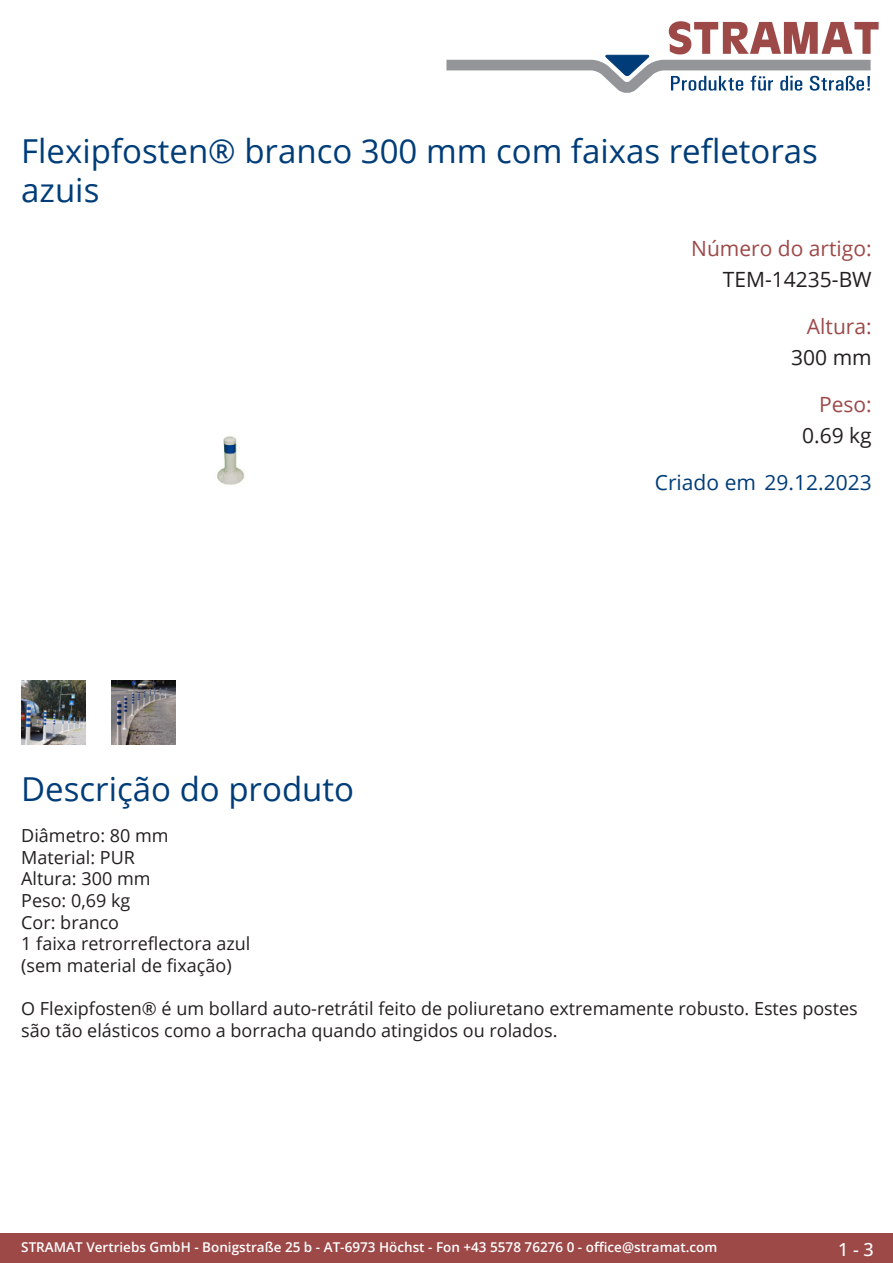
<style>
.page{position:relative;width:893px;height:1263px;background:#fff}
.page>*{position:absolute;margin:0;border:0;box-sizing:border-box;transform-origin:0 0}
.Produkttitel{font:33px/39.6px "Open Sans";color:#003d78}
.TechDaten_Überschrif{font:21px "Open Sans";color:#9c4948}
.TechDaten_Inhalt{font:21px "Open Sans";color:#231f20}
.Erstellungsdatum{font:21px "Open Sans";color:#003d78}
.Beschreibung_Text{font:18px/21.6px "Open Sans";color:#231f20}
.t1{font:500 18px "Open Sans";color:#fff}
.t2{font:600 13.5px "Open Sans";color:#fff}
</style>
<div class="page">
<div style="left:0;top:1233px;width:893px;height:30px;background:#9c4948"></div>
<svg style="left:446px;top:21px;width:433px;height:72px"></svg>
<img style="left:217px;top:436px;width:28px;height:49px">
<img style="left:21px;top:680px;width:64px;height:64px">
<img style="left:112px;top:680px;width:63px;height:64px">
<p class="Produkttitel" style="left:21px;top:130px;width:798px">Flexipfosten® branco 300 mm com faixas refletoras azuis</p>
<p class="TechDaten_Überschrif" style="left:691px;top:234px;width:182px">Número do artigo:</p>
<p class="TechDaten_Inhalt" style="left:723px;top:265px;width:150px">TEM-14235-BW</p>
<p class="TechDaten_Überschrif" style="left:807px;top:312px;width:66px">Altura:</p>
<p class="TechDaten_Inhalt" style="left:791px;top:343px;width:82px">300 mm</p>
<p class="TechDaten_Überschrif" style="left:819px;top:390px;width:54px">Peso:</p>
<p class="TechDaten_Inhalt" style="left:802px;top:421px;width:71px">0.69 kg</p>
<p class="Erstellungsdatum" style="left:655px;top:468px;width:218px">Criado em 29.12.2023</p>
<p class="Produkttitel" style="left:21px;top:768px;width:334px">Descrição do produto</p>
<p class="Beschreibung_Text" style="left:21px;top:824px;width:231px">Diâmetro: 80 mm<br>Material: PUR<br>Altura: 300 mm<br>Peso: 0,69 kg<br>Cor: branco<br>1 faixa retrorreflectora azul (sem material de fixação)</p>
<p class="Beschreibung_Text" style="left:21px;top:997px;width:838px">O Flexipfosten® é um bollard auto-retrátil feito de poliuretano extremamente robusto. Estes postes são tão elásticos como a borracha quando atingidos ou rolados.</p>
<p class="t2" style="left:21px;top:1238px;width:698px">STRAMAT Vertriebs GmbH - Bonigstraße 25 b - AT-6973 Höchst - Fon +43 5578 76276 0 - office@stramat.com</p>
<p class="t1" style="left:838px;top:1237px;width:37px">1 - 3</p>
</div>
